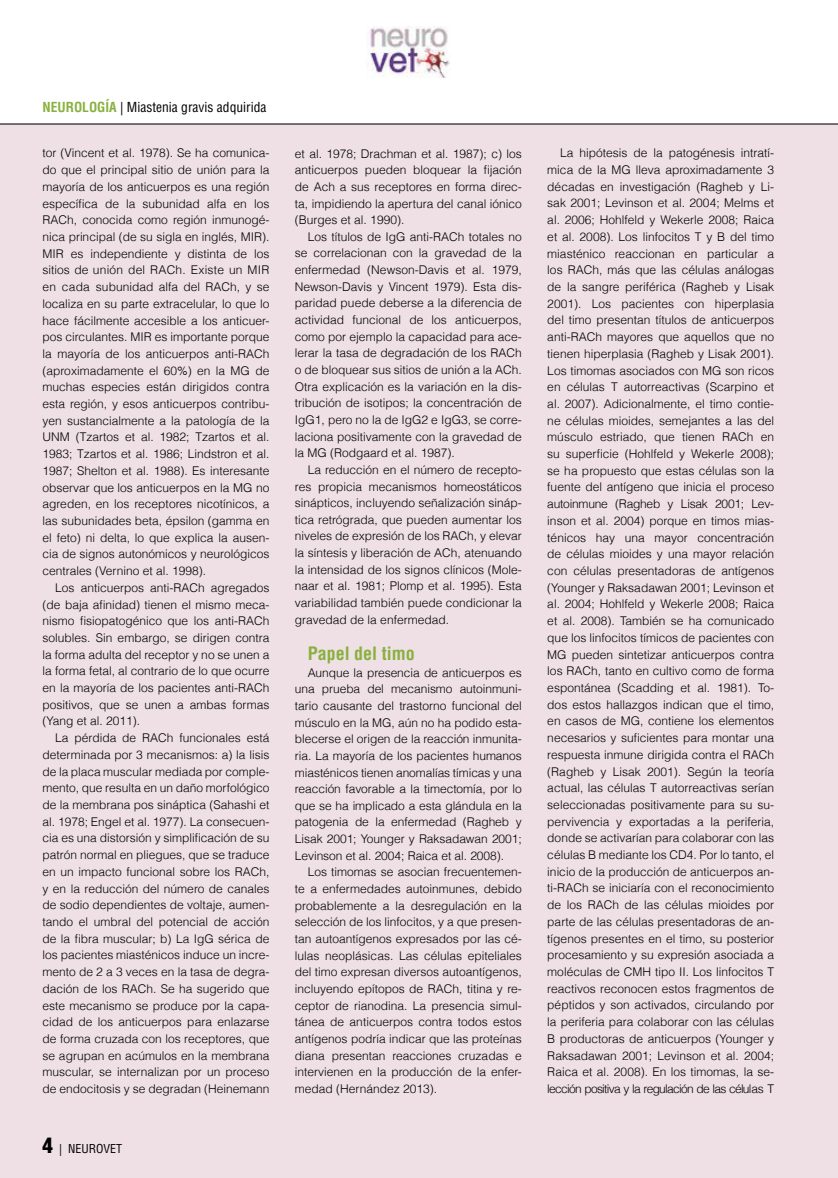
<style>
.page{position:relative;width:838px;height:1178px;background:#fff}
.page>*{position:absolute;margin:0;border:0;box-sizing:border-box;transform-origin:0 0}
.t1{font:700 condensed 18px "Helvetica";color:#89b03e}
.t2{font:condensed 13.5px "Helvetica";color:#000}
.t3{font:300 12px/16.6px "Helvetica";color:#000;text-align:justify}
.t4{font:condensed 12px "Helvetica";color:#000}
.s1{font-weight:700;color:#89b03e}
.s2{font-weight:900;font-size:21px}
</style>
<div class="page">
<div style="left:0;top:124px;width:838px;height:1054px;background:#eee0e4"></div>
<hr style="left:0;top:124px;width:838px;height:1px;background:#000">
<img style="left:366px;top:26px;width:84px;height:52px">
<p class="t2" style="left:43px;top:99px;width:225px"><span class="s1">NEUROLOGÍA</span> | Miastenia gravis adquirida</p>
<p class="t3" style="left:43px;top:144px;width:228px">tor (Vincent et al. 1978). Se ha comunica&shy;do que el principal sitio de unión para la mayoría de los anticuerpos es una región específica de la subunidad alfa en los RACh, conocida como región inmunogé&shy;nica principal (de su sigla en inglés, MIR).<br>MIR es independiente y distinta de los sitios de unión del RACh. Existe un MIR en cada subunidad alfa del RACh, y se localiza en su parte extracelular, lo que lo hace fácilmente accesible a los anticuer&shy;pos circulantes. MIR es importante porque la mayoría de los anticuerpos anti-RACh (aproximadamente el 60%) en la MG de muchas especies están dirigidos contra esta región, y esos anticuerpos contribu&shy;yen sustancialmente a la patología de la UNM (Tzartos et al. 1982; Tzartos et al.<br>1983; Tzartos et al. 1986; Lindstron et al.<br>1987; Shelton et al. 1988). Es interesante observar que los anticuerpos en la MG no agreden, en los receptores nicotínicos, a las subunidades beta, épsilon (gamma en el feto) ni delta, lo que explica la ausen&shy;cia de signos autonómicos y neurológicos centrales (Vernino et al. 1998).</p>
<p class="t3" style="left:43px;top:579px;width:228px;text-indent:13px">Los anticuerpos anti-RACh agregados (de baja afinidad) tienen el mismo meca&shy;nismo fisiopatogénico que los anti-RACh solubles. Sin embargo, se dirigen contra la forma adulta del receptor y no se unen a la forma fetal, al contrario de lo que ocurre en la mayoría de los pacientes anti-RACh positivos, que se unen a ambas formas (Yang et al. 2011).</p>
<p class="t3" style="left:43px;top:729px;width:228px;text-indent:13px">La pérdida de RACh funcionales está determinada por 3 mecanismos: a) la lisis de la placa muscular mediada por comple&shy;mento, que resulta en un daño morfológico de la membrana pos sináptica (Sahashi et al. 1978; Engel et al. 1977). La consecuen&shy;cia es una distorsión y simplificación de su patrón normal en pliegues, que se traduce en un impacto funcional sobre los RACh, y en la reducción del número de canales de sodio dependientes de voltaje, aumen&shy;tando el umbral del potencial de acción de la fibra muscular; b) La IgG sérica de los pacientes miasténicos induce un incre&shy;mento de 2 a 3 veces en la tasa de degra&shy;dación de los RACh. Se ha sugerido que este mecanismo se produce por la capa&shy;cidad de los anticuerpos para enlazarse de forma cruzada con los receptores, que se agrupan en acúmulos en la membrana muscular, se internalizan por un proceso de endocitosis y se degradan (Heinemann</p>
<p class="t4" style="left:43px;top:1141px;width:81px"><span class="s2">4</span> | NEUROVET</p>
<p class="t3" style="left:295px;top:144px;width:228px">et al. 1978; Drachman et al. 1987); c) los anticuerpos pueden bloquear la fijación de Ach a sus receptores en forma direc&shy;ta, impidiendo la apertura del canal iónico (Burges et al. 1990).</p>
<p class="t3" style="left:295px;top:228px;width:228px;text-indent:13px">Los títulos de IgG anti-RACh totales no se correlacionan con la gravedad de la enfermedad (Newson-Davis et al. 1979, Newson-Davis y Vincent 1979). Esta dis&shy;paridad puede deberse a la diferencia de actividad funcional de los anticuerpos, como por ejemplo la capacidad para ace&shy;lerar la tasa de degradación de los RACh o de bloquear sus sitios de unión a la ACh.<br>Otra explicación es la variación en la dis&shy;tribución de isotipos; la concentración de IgG1, pero no la de IgG2 e IgG3, se corre&shy;laciona positivamente con la gravedad de la MG (Rodgaard et al. 1987).</p>
<p class="t3" style="left:295px;top:461px;width:228px;text-indent:13px">La reducción en el número de recepto&shy;res propicia mecanismos homeostáticos sinápticos, incluyendo señalización sináp&shy;tica retrógrada, que pueden aumentar los niveles de expresión de los RACh, y elevar la síntesis y liberación de ACh, atenuando la intensidad de los signos clínicos (Mole&shy;naar et al. 1981; Plomp et al. 1995). Esta variabilidad también puede condicionar la gravedad de la enfermedad.</p>
<h1 class="t1" style="left:308px;top:642px;width:109px">Papel del timo</h1>
<p class="t3" style="left:295px;top:663px;width:228px;text-indent:13px">Aunque la presencia de anticuerpos es una prueba del mecanismo autoinmuni&shy;tario causante del trastorno funcional del músculo en la MG, aún no ha podido esta&shy;blecerse el origen de la reacción inmunita&shy;ria. La mayoría de los pacientes humanos miasténicos tienen anomalías tímicas y una reacción favorable a la timectomía, por lo que se ha implicado a esta glándula en la patogenia de la enfermedad (Ragheb y Lisak 2001; Younger y Raksadawan 2001; Levinson et al. 2004; Raica et al. 2008).</p>
<p class="t3" style="left:295px;top:863px;width:228px;text-indent:13px">Los timomas se asocian frecuentemen&shy;te a enfermedades autoinmunes, debido probablemente a la desregulación en la selección de los linfocitos, y a que presen&shy;tan autoantígenos expresados por las cé&shy;lulas neoplásicas. Las células epiteliales del timo expresan diversos autoantígenos, incluyendo epítopos de RACh, titina y re&shy;ceptor de rianodina. La presencia simul&shy;tánea de anticuerpos contra todos estos antígenos podría indicar que las proteínas diana presentan reacciones cruzadas e intervienen en la producción de la enfer&shy;medad (Hernández 2013).</p>
<p class="t3" style="left:547px;top:144px;width:228px;text-indent:13px">La hipótesis de la patogénesis intratí&shy;mica de la MG lleva aproximadamente 3 décadas en investigación (Ragheb y Li&shy;sak 2001; Levinson et al. 2004; Melms et al. 2006; Hohlfeld y Wekerle 2008; Raica et al. 2008). Los linfocitos T y B del timo miasténico reaccionan en particular a los RACh, más que las células análogas de la sangre periférica (Ragheb y Lisak 2001). Los pacientes con hiperplasia del timo presentan títulos de anticuerpos anti-RACh mayores que aquellos que no tienen hiperplasia (Ragheb y Lisak 2001).<br>Los timomas asociados con MG son ricos en células T autorreactivas (Scarpino et al. 2007). Adicionalmente, el timo contie&shy;ne células mioides, semejantes a las del músculo estriado, que tienen RACh en su superficie (Hohlfeld y Wekerle 2008); se ha propuesto que estas células son la fuente del antígeno que inicia el proceso autoinmune (Ragheb y Lisak 2001; Lev&shy;inson et al. 2004) porque en timos mias&shy;ténicos hay una mayor concentración de células mioides y una mayor relación con células presentadoras de antígenos (Younger y Raksadawan 2001; Levinson et al. 2004; Hohlfeld y Wekerle 2008; Raica et al. 2008). También se ha comunicado que los linfocitos tímicos de pacientes con MG pueden sintetizar anticuerpos contra los RACh, tanto en cultivo como de forma espontánea (Scadding et al. 1981). To&shy;dos estos hallazgos indican que el timo, en casos de MG, contiene los elementos necesarios y suficientes para montar una respuesta inmune dirigida contra el RACh (Ragheb y Lisak 2001). Según la teoría actual, las células T autorreactivas serían seleccionadas positivamente para su su&shy;pervivencia y exportadas a la periferia, donde se activarían para colaborar con las células B mediante los CD4. Por lo tanto, el inicio de la producción de anticuerpos an&shy;ti-RACh se iniciaría con el reconocimiento de los RACh de las células mioides por parte de las células presentadoras de an&shy;tígenos presentes en el timo, su posterior procesamiento y su expresión asociada a moléculas de CMH tipo II. Los linfocitos T reactivos reconocen estos fragmentos de péptidos y son activados, circulando por la periferia para colaborar con las células B productoras de anticuerpos (Younger y Raksadawan 2001; Levinson et al. 2004; Raica et al. 2008). En los timomas, la se&shy;lección positiva y la regulación de las células T</p>
</div>
